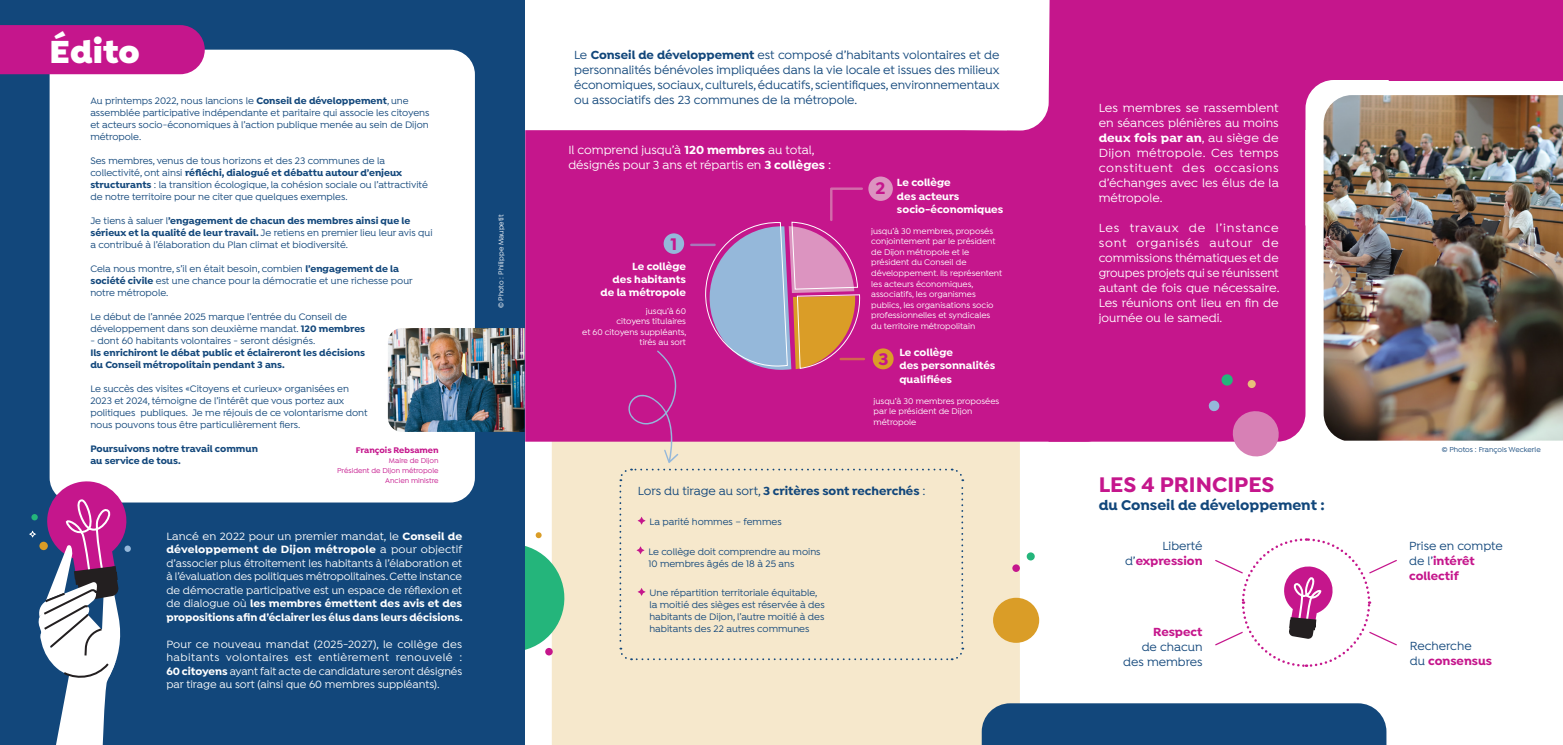
<style>
.page{position:relative;width:1563px;height:745px;background:#fff}
.page>*{position:absolute;margin:0;border:0;box-sizing:border-box;transform-origin:0 0}
.t1{font:900 34px "Isidora";color:#fff}
.t2{font:700 22.5px "Isidora";color:#c5168c}
.t3{font:700 17.88px "Isidora";color:#c5168c}
.t4{font:700 15px "Isidora";color:#12477b}
.t5{font:500 12.5px/15px "Isidora";color:#fff;text-align:justify}
.t6{font:500 12.5px/15px "Isidora";color:#12477b;text-align:justify}
.t7{font:700 12.5px/15px "Isidora";color:#c5168c}
.t8{font:700 12.5px "Isidora";color:#12477b}
.t9{font:500 11.25px/13.5px "Isidora";color:#fff;text-align:justify}
.t10{font:700 11px/13.2px "Isidora";color:#fff}
.t11{font:500 10px/12px "Isidora";color:#12477b}
.t12{font:700 10px/12px "Isidora";color:#12477b}
.t13{font:500 8.75px/10.5px "Isidora";color:#fff}
.t14{font:700 8.75px "Isidora";color:#c5168c}
.t15{font:500 7.5px/10px "Isidora";color:#c5168c;text-align:right}
.t16{font:500 7.5px "Isidora";color:#12477b}
.t17{font:500 7.5px "Isidora";color:#fff}
.s1{font-weight:700}
.s2{font-weight:500}
.s3{font-weight:500;color:#12477b}
</style>
<div class="page">
<div style="left:552px;top:441px;width:468px;height:303px;background:#f6e8cc"></div>
<div style="left:993px;top:597px;width:46px;height:45px;background:#da9d27;border-radius:50%"></div>
<div style="left:0;top:0;width:524px;height:744px;background:#12477b"></div>
<div style="left:1049px;top:0;width:514px;height:80px;background:#c5168c"></div>
<div style="left:1049px;top:29px;width:256px;height:412px;background:#c5168c"></div>
<div style="left:981px;top:702px;width:405px;height:42px;background:#12477b"></div>
<div style="left:50px;top:50px;width:425px;height:452px;background:#fff;border-radius:25px"></div>
<div style="left:0;top:25px;width:205px;height:49px;background:#c5168c"></div>
<div style="left:525px;top:130px;width:590px;height:311px;background:#c5168c"></div>
<svg style="left:29px;top:478px;width:99px;height:266px"></svg>
<div style="left:39px;top:541px;width:9px;height:8px;background:#da9d27;border-radius:50%"></div>
<svg style="left:31px;top:513px;width:7px;height:7px"></svg>
<div style="left:124px;top:545px;width:7px;height:6px;background:#95b8da;border-radius:50%"></div>
<img style="left:388px;top:328px;width:136px;height:103px">
<div style="left:1026px;top:552px;width:9px;height:8px;background:#24b57b;border-radius:50%"></div>
<div style="left:1247px;top:380px;width:8px;height:8px;background:#e8c07a;border-radius:50%"></div>
<div style="left:1012px;top:564px;width:8px;height:7px;background:#c5168c;border-radius:50%"></div>
<svg style="left:524px;top:532px;width:47px;height:126px;background:#86cca7"></svg>
<svg style="left:1215px;top:538px;width:182px;height:129px"></svg>
<div style="left:979px;top:136px;width:65px;height:110px;background:#c5168c"></div>
<svg style="left:965px;top:73px;width:84px;height:58px"></svg>
<svg style="left:1305px;top:80px;width:27px;height:145px"></svg>
<img style="left:1323px;top:95px;width:240px;height:345px">
<div style="left:868px;top:176px;width:25px;height:25px;background:#dc94c0;border-radius:50%"></div>
<svg style="left:1229px;top:407px;width:53px;height:50px;background:#d776b4"></svg>
<svg style="left:1221px;top:373px;width:12px;height:13px"></svg>
<svg style="left:1208px;top:400px;width:12px;height:11px"></svg>
<svg style="left:618px;top:186px;width:346px;height:474px;background:#d986ad"></svg>
<p class="t1" style="left:50px;top:30px;width:92px">Édito</p>
<p class="t11" style="left:90px;top:95px;width:341px">Au printemps 2022, nous lancions le <span class="s1">Conseil de développement</span>, une assemblée participative indépendante et paritaire qui associe les citoyens et acteurs socio-économiques à l’action publique menée au sein de Dijon métropole.</p>
<p class="t11" style="left:90px;top:155px;width:339px">Ses membres, venus de tous horizons et des 23 communes de la collectivité, ont ainsi <span class="s1">réfléchi, dialogué et débattu autour d’enjeux structurants</span> : la transition écologique, la cohésion sociale ou l’attractivité de notre territoire pour ne citer que quelques exemples.</p>
<p class="t11" style="left:90px;top:215px;width:344px">Je tiens à saluer l<span class="s1">’engagement de chacun des membres ainsi que le sérieux et la qualité de leur travail.</span> Je retiens en premier lieu leur avis qui a contribué à l’élaboration du Plan climat et biodiversité.</p>
<p class="t11" style="left:90px;top:263px;width:324px">Cela nous montre, s’il en était besoin, combien <span class="s1">l’engagement de la société civile</span> est une chance pour la démocratie et une richesse pour notre métropole.</p>
<p class="t11" style="left:90px;top:311px;width:276px">Le début de l’année 2025 marque l’entrée du Conseil de développement dans son deuxième mandat. <span class="s1">120 membres</span></p>
<p class="t12" style="left:90px;top:335px;width:276px"><span class="s2">- dont 60 habitants volontaires - seront désignés.<br></span>Ils enrichiront le débat public et éclaireront les décisions</p>
<p class="t12" style="left:90px;top:359px;width:196px">du Conseil métropolitain pendant 3 ans.</p>
<p class="t11" style="left:90px;top:383px;width:279px">Le succès des visites «Citoyens et curieux» organisées en 2023 et 2024, témoigne de l’intérêt que vous portez aux politiques publiques. Je me réjouis de ce volontarisme dont nous pouvons tous être particulièrement fiers.</p>
<p class="t12" style="left:90px;top:443px;width:169px">Poursuivons notre travail commun</p>
<p class="t12" style="left:90px;top:455px;width:92px">au service de tous.</p>
<p class="t14" style="left:356px;top:444px;width:84px">François Rebsamen</p>
<p class="t15" style="left:389px;top:455px;width:51px">Maire de Dijon</p>
<p class="t15" style="left:337px;top:465px;width:103px">Président de Dijon métropole<br>Ancien ministre</p>
<p class="t9" style="left:166px;top:529px;width:298px">Lancé en 2022 pour un premier mandat, le <span class="s1">Conseil de développement de Dijon métropole</span> a pour objectif d’associer plus étroitement les habitants à l’élaboration et à l’évaluation des politiques métropolitaines. Cette instance de démocratie participative est un espace de réflexion et de dialogue où <span class="s1">les membres émettent des avis et des propositions afin d’éclairer les élus dans leurs décisions.</span></p>
<p class="t9" style="left:166px;top:637px;width:297px">Pour ce nouveau mandat (2025-2027), le collège des habitants volontaires est entièrement renouvelé :<br><span class="s1">60 citoyens</span> ayant fait acte de candidature seront désignés par tirage au sort (ainsi que 60 membres suppléants).</p>
<p class="t17" style="left:497px;top:308px;width:96px;rotate:-90deg">© Photo : Philippe Maupetit</p>
<p class="t6" style="left:574px;top:48px;width:427px">Le <span class="s1">Conseil de développement</span> est composé d’habitants volontaires et de personnalités bénévoles impliquées dans la vie locale et issues des milieux économiques, sociaux, culturels, éducatifs, scientifiques, environnementaux ou associatifs des 23 communes de la métropole.</p>
<p class="t5" style="left:568px;top:143px;width:248px">Il comprend jusqu’à <span class="s1">120 membres</span> au total,</p>
<p class="t5" style="left:568px;top:158px;width:264px">désignés pour 3 ans et répartis en <span class="s1">3 collèges</span> :</p>
<p class="t3" style="left:670px;top:233px;width:8px">1</p>
<p class="t10" style="left:600px;top:259px;width:87px;text-align:right">Le collège<br>des habitants de la métropole</p>
<p class="t13" style="left:582px;top:306px;width:106px;text-align:right">jusqu’à 60<br>citoyens titulaires<br>et 60 citoyens suppléants, tirés au sort</p>
<p class="t10" style="left:897px;top:176px;width:108px">Le collège<br>des acteurs socio-économiques</p>
<p class="t13" style="left:871px;top:226px;width:132px">jusqu’à 30 membres, proposés conjointement par le président de Dijon métropole et le président du Conseil de développement. Ils représentent les acteurs économiques, associatifs, les organismes publics, les organisations socio professionnelles et syndicales du territoire métropolitain</p>
<p class="t3" style="left:875px;top:177px;width:11px">2</p>
<p class="t10" style="left:899px;top:346px;width:97px">Le collège<br>des personnalités qualifiées</p>
<p class="t13" style="left:873px;top:396px;width:127px">jusqu’à 30 membres proposées par le président de Dijon métropole</p>
<p class="t3" style="left:878px;top:348px;width:12px">3</p>
<p class="t5" style="left:1098px;top:101px;width:182px">Les membres se rassemblent en séances plénières au moins <span class="s1">deux fois par an</span>, au siège de Dijon métropole. Ces temps constituent des occasions d’échanges avec les élus de la métropole.</p>
<p class="t5" style="left:1098px;top:221px;width:182px">Les travaux de l’instance sont organisés autour de commissions thématiques et de groupes projets qui se réunissent autant de fois que nécessaire.<br>Les réunions ont lieu en fin de journée ou le samedi.</p>
<p class="t8" style="left:638px;top:483px;width:289px"><span class="s2">Lors du tirage au sort,</span> 3 critères sont recherchés <span class="s2">:</span></p>
<p class="t2" style="left:1098px;top:470px;width:177px">LES 4 PRINCIPES</p>
<p class="t4" style="left:1098px;top:495px;width:227px">du Conseil de développement :</p>
<p class="t6" style="left:1162px;top:539px;width:42px">Liberté</p>
<p class="t7" style="left:1125px;top:553px;width:79px"><span class="s3">d’</span>expression</p>
<p class="t11" style="left:649px;top:516px;width:134px">La parité hommes – femmes</p>
<p class="t11" style="left:648px;top:545px;width:174px">Le collège doit comprendre au moins<br>10 membres âgés de 18 à 25 ans</p>
<p class="t11" style="left:649px;top:587px;width:177px">Une répartition territoriale équitable, la moitié des sièges est réservée à des habitants de Dijon, l’autre moitié à des habitants des 22 autres communes</p>
<p class="t7" style="left:1153px;top:624px;width:51px">Respect</p>
<p class="t6" style="left:1141px;top:639px;width:62px">de chacun</p>
<p class="t6" style="left:1123px;top:654px;width:81px">des membres</p>
<p class="t16" style="left:1441px;top:445px;width:100px">© Photos : François Weckerle</p>
<p class="t6" style="left:1409px;top:539px;width:95px">Prise en compte</p>
<p class="t7" style="left:1409px;top:553px;width:67px"><span class="s3">de l’</span>intérêt collectif</p>
<p class="t6" style="left:1410px;top:639px;width:63px">Recherche</p>
<p class="t7" style="left:1410px;top:653px;width:84px"><span class="s3">du</span> consensus</p>
</div>
